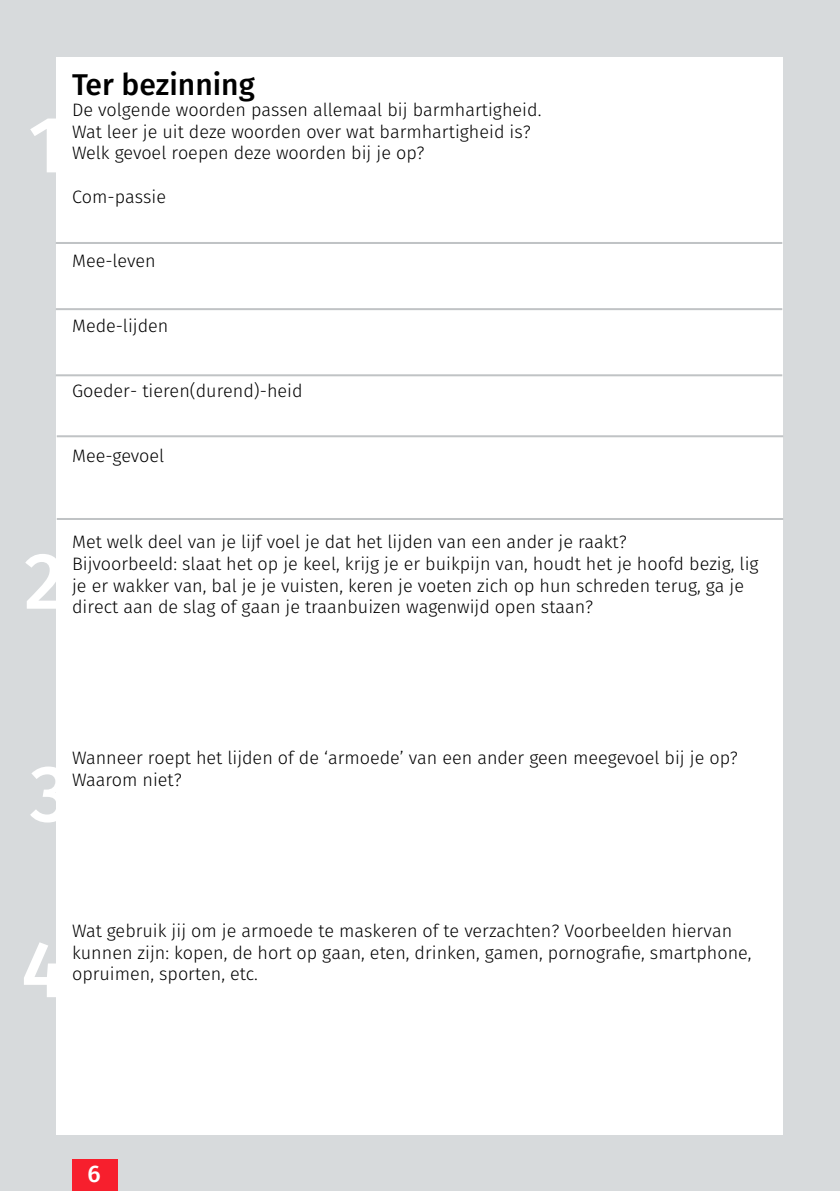
<style>
.page{position:relative;width:840px;height:1191px;background:#fff}
.page>*{position:absolute;margin:0;border:0;box-sizing:border-box;transform-origin:0 0}
.t1{font:500 80px/175.8px "Fira Sans";color:#fff}
.t2{font:500 30px "Fira Sans";color:#000}
.t3{font:500 24px "Fira Sans";color:#fff}
.t4{font:300 18px/21.6px "Fira Sans";color:#000}
</style>
<div class="page">
<div style="left:0;top:0;width:839px;height:1191px;background:#d7dadc"></div>
<div style="left:57px;top:57px;width:725px;height:1077px;background:#fff"></div>
<hr style="left:57px;top:435px;width:725px;height:2px;background:#c0c3c5">
<hr style="left:56px;top:242px;width:725px;height:2px;background:#c0c3c5">
<hr style="left:56px;top:308px;width:725px;height:2px;background:#c0c3c5">
<hr style="left:56px;top:374px;width:725px;height:2px;background:#c0c3c5">
<hr style="left:57px;top:518px;width:725px;height:2px;background:#c0c3c5">
<div style="left:72px;top:1159px;width:45px;height:32px;background:#f71f2d"></div>
<h1 class="t1" style="left:28px;top:56px;width:38px">1</h1>
<h2 class="t2" style="left:72px;top:63px;width:184px">Ter bezinning</h2>
<p class="t4" style="left:72px;top:99px;width:470px">De volgende woorden passen allemaal bij barmhartigheid.<br>Wat leer je uit deze woorden over wat barmhartigheid is?<br>Welk gevoel roepen deze woorden bij je op?</p>
<p class="t4" style="left:72px;top:185px;width:95px">Com-passie</p>
<p class="t4" style="left:72px;top:250px;width:85px">Mee-leven</p>
<p class="t4" style="left:72px;top:315px;width:98px">Mede-lijden</p>
<p class="t4" style="left:72px;top:380px;width:232px">Goeder- tieren(durend)-heid</p>
<p class="t4" style="left:72px;top:445px;width:94px">Mee-gevoel</p>
<h1 class="t1" style="left:24px;top:493px;width:42px">2</h1>
<p class="t4" style="left:72px;top:531px;width:687px">Met welk deel van je lijf voel je dat het lijden van een ander je raakt?<br>Bijvoorbeeld: slaat het op je keel, krijg je er buikpijn van, houdt het je hoofd bezig, lig je er wakker van, bal je je vuisten, keren je voeten zich op hun schreden terug, ga je direct aan de slag of gaan je traanbuizen wagenwijd open staan?</p>
<p class="t4" style="left:72px;top:747px;width:667px">Wanneer roept het lijden of de ‘armoede’ van een ander geen meegevoel bij je op?<br>Waarom niet?</p>
<h1 class="t1" style="left:21px;top:705px;width:51px">3<br>4</h1>
<p class="t4" style="left:72px;top:920px;width:680px">Wat gebruik jij om je armoede te maskeren of te verzachten? Voorbeelden hiervan kunnen zijn: kopen, de hort op gaan, eten, drinken, gamen, pornografie, smartphone, opruimen, sporten, etc.</p>
<h3 class="t3" style="left:87px;top:1156px;width:15px">6</h3>
</div>
